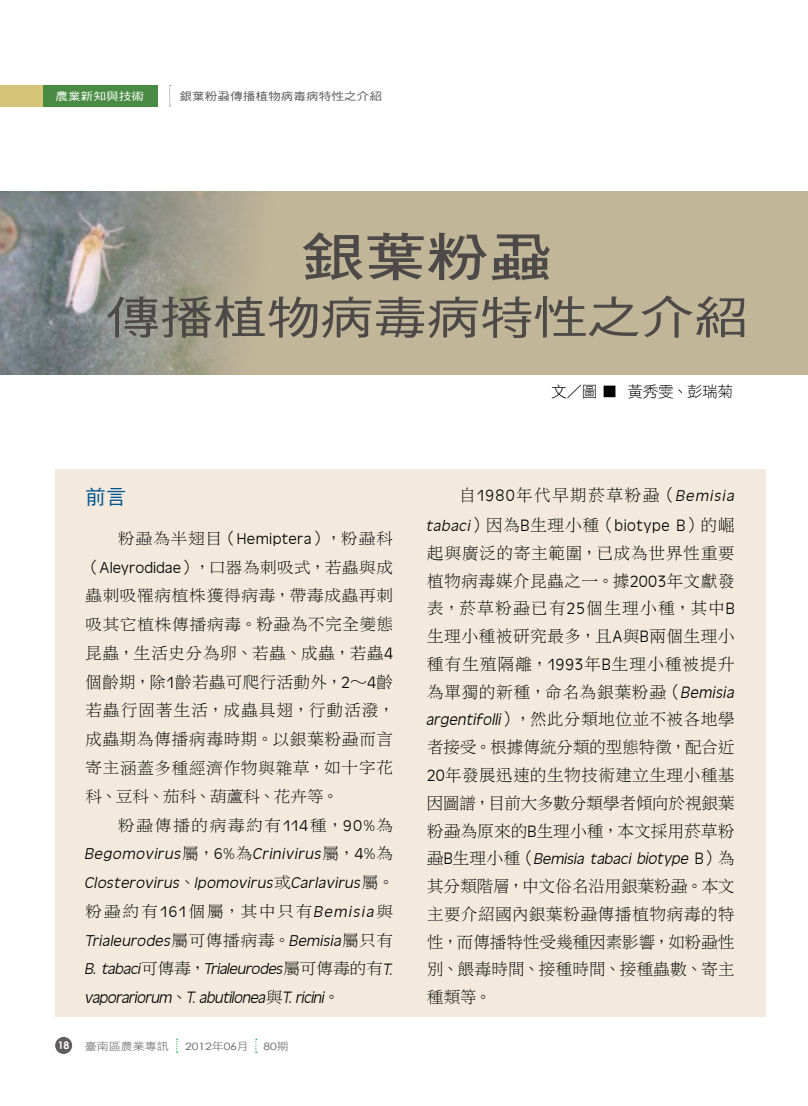
<style>
.page{position:relative;width:808px;height:1106px;background:#fff}
.page>*{position:absolute;margin:0;border:0;box-sizing:border-box;transform-origin:0 0}
.t1{font:52.5px "DF Hei Std W7";color:#4c4948;scale:1.2 1}
.t2{font:45px "DF Hei Std W5";letter-spacing:-.01em;color:#4c4948;scale:1.2 1}
.t3{font:20.25px "DF Hei Std W5";color:#005591}
.t4{font:16.95px/27.8px "DF Li Song Std W3";letter-spacing:.015em;color:#000;text-align:justify}
.t5{font:italic 16.95px "Antique Oli T Ligh";color:#000}
.t6{font:16.95px "Antique Oli T Ligh";letter-spacing:.03em;color:#000}
.t7{font:16.95px "DF Li Song Std W3";letter-spacing:.07em;color:#000}
.t8{font:italic 16.2px/28.7px "Antique Oli T Ligh";color:#000;scale:1.04 1}
.t9{font:16.2px/28.7px "DF Li Song Std W3";letter-spacing:.015em;color:#000;scale:1.06 1}
.t10{font:16.2px/28.7px "DF Li Song Std W3";letter-spacing:.06em;color:#000;scale:1.06 1}
.t11{font:16.2px "Antique Oli T Ligh";color:#000;scale:1.04 1}
.t12{font:16.2px "DF Li Song Std W3";letter-spacing:.075em;color:#000;scale:1.06 1}
.t13{font:15.45px "DF Hei Std W3";letter-spacing:-.02em;color:#000}
.t14{font:10.8px "DF Hei Std W5";letter-spacing:.005em;color:#5e5c5c;scale:1.17 1}
.t15{font:10.8px "DF Hei Std W5";letter-spacing:.005em;color:#fff;scale:1.17 1}
.t16{font:10.5px "DF Hei Std W3";color:#5e5c5c;scale:1.14 1}
.t17{font:700 10.5px "Century Gothic";color:#fff}
.t18{font:10.2px "Century Gothic";letter-spacing:-.005em;color:#5e5c5c;scale:1.19 1}
.s1{font-family:"DF Hei Std W3"}
.s2{font-family:"Antique Oli T Ligh"}
.s3{font-family:"DF Li Song Std W3"}
.s4{font-size:16.95px}
.s5{font-size:16.2px}
.s6{font-family:"DF Hei Std W3";font-size:16.2px}
.s7{font-family:"DF Li Song Std W3";font-style:normal}
.s8{font-family:"DF Hei Std W3";font-style:normal}
.s9{font-style:normal}
.s10{font-family:"Antique Oli T Ligh";font-style:italic}
.s11{font-family:"DF Hei Std W3";font-style:normal;font-size:16.2px}
.s12{font-family:"DF Hei Std W3";font-size:10.5px}
.s13{font-family:"Antique Oli T Ligh";font-style:italic;font-size:16.2px}
.s14{font-style:italic;font-size:16.2px}
.s15{font-family:"DF Li Song Std W3";font-style:normal;font-size:16.95px}
.s16{font-style:normal;font-size:16.95px}
.s17{font-family:"DF Hei Std W3";font-style:normal;font-size:16.95px}
</style>
<div class="page">
<div style="left:0;top:85px;width:157px;height:21px;background:#4a8b43"></div>
<svg style="left:169px;top:85px;width:2px;height:22px"></svg>
<div style="left:0;top:85px;width:43px;height:21px;background:#d6c576"></div>
<div style="left:55px;top:1037px;width:17px;height:17px;background:#5e5c5c;border-radius:50%"></div>
<svg style="left:255px;top:1038px;width:2px;height:14px"></svg>
<svg style="left:176px;top:1038px;width:2px;height:14px"></svg>
<div style="left:56px;top:469px;width:710px;height:548px;background:#f3eadd"></div>
<div style="left:0;top:192px;width:808px;height:183px;background:#c2b699"></div>
<img style="left:0;top:192px;width:254px;height:183px">
<p class="t15" style="left:55px;top:90px;width:77px">農業新知與技術</p>
<p class="t14" style="left:179px;top:90px;width:175px">銀葉粉蝨傳播植物病毒病特性之介紹</p>
<h1 class="t1" style="left:302px;top:228px;width:210px">銀葉粉蝨</h1>
<h2 class="t2" style="left:106px;top:293px;width:536px">傳播植物病毒病特性之介紹</h2>
<p class="t13" style="left:551px;top:383px;width:184px">文／圖 ■ 黃秀雯、彭瑞菊</p>
<p class="t3" style="left:85px;top:486px;width:43px">前言</p>
<p class="t9" style="left:118px;top:523px;width:261px">粉蝨為半翅目<span class="s1">（</span><span class="s2">Hemiptera</span><span class="s1">），</span>粉蝨科</p>
<p class="t11" style="left:83px;top:558px;width:299px"><span class="s1">（</span>Aleyrodidae<span class="s1">），</span><span class="s3">口器為刺吸式</span><span class="s1">，</span><span class="s3">若蟲與成</span></p>
<p class="t9" style="left:85px;top:581px;width:292px">蟲刺吸罹病植株獲得病毒<span class="s1">，</span>帶毒成蟲再刺吸其它植株傳播病毒<span class="s1">。</span><span class="s4">粉蝨為不完全變態</span></p>
<p class="t4" style="left:85px;top:638px;width:311px;line-height:28.7px">昆蟲<span class="s1">，</span>生活史分為卵<span class="s1">、</span>若蟲<span class="s1">、</span>成蟲<span class="s1">，</span>若蟲<span class="s2">4</span>個齡期<span class="s1">，</span>除<span class="s2">1</span>齡若蟲可爬行活動外<span class="s1">，</span><span class="s2">2</span><span class="s1">～</span><span class="s2">4</span>齡若蟲行固著生活<span class="s1">，</span>成蟲具翅<span class="s1">，</span>行動活潑<span class="s1">，</span>成蟲期為傳播病毒時期<span class="s1">。</span><span class="s5">以</span>銀葉粉蝨而言<span class="s5">寄主</span>涵蓋多種經濟作物與雜草<span class="s6">，</span><span class="s5">如十字花</span></p>
<p class="t10" style="left:118px;top:781px;width:261px;text-indent:-33px">科<span class="s1">、</span>豆科<span class="s1">、</span>茄科<span class="s1">、</span>葫蘆科<span class="s1">、</span>花卉等<span class="s1">。<br></span>粉蝨傳播的病毒約有<span class="s2">114</span>種<span class="s1">，</span><span class="s2">90%</span>為</p>
<p class="t8" style="left:84px;top:840px;width:300px">Begomovirus<span class="s7">屬</span><span class="s8">，</span><span class="s9">6 %</span> <span class="s7">為</span>Crinivirus<span class="s7">屬</span><span class="s8">，</span><span class="s9">4 %</span> <span class="s7">為<br></span>Closterovirus<span class="s8">、</span>Ipomovirus<span class="s7">或</span>Carlavirus<span class="s7">屬</span><span class="s8">。</span></p>
<p class="t12" style="left:85px;top:902px;width:292px">粉蝨約有<span class="s2">161</span>個屬<span class="s1">，</span>其中只有<span class="s10">Bemisia</span>與</p>
<p class="t8" style="left:84px;top:926px;width:301px">Trialeurodes<span class="s7">屬可傳播病毒</span><span class="s8">。</span>Bemisia<span class="s7">屬只有<br></span>B. tabaci<span class="s7">可傳毒</span><span class="s8">，</span>Trialeurodes<span class="s7">屬可傳毒的有</span><span class="s4">T.</span></p>
<p class="t5" style="left:84px;top:988px;width:257px">vaporariorum<span class="s11">、</span>T. abutilonea<span class="s7">與</span>T. ricini<span class="s8">。</span></p>
<p class="t17" style="left:58px;top:1039px;width:13px">18</p>
<p class="t16" style="left:85px;top:1040px;width:75px">臺南區農業專訊</p>
<p class="t18" style="left:185px;top:1039px;width:55px">2012<span class="s12">年</span>06<span class="s12">月</span></p>
<p class="t18" style="left:264px;top:1039px;width:23px">80<span class="s12">期</span></p>
<p class="t7" style="left:459px;top:486px;width:279px">自<span class="s2">1980</span>年代早期菸草粉蝨<span class="s1">（</span><span class="s13">Bemisia</span></p>
<p class="t6" style="left:426px;top:516px;width:310px"><span class="s14">tabaci</span><span class="s1">）</span><span class="s3">因為</span>B<span class="s3">生理小種</span><span class="s1">（</span>biotype B<span class="s1">）</span><span class="s3">的崛</span></p>
<p class="t4" style="left:427px;top:538px;width:312px;text-align:left">起與廣泛的寄主範圍<span class="s1">，</span>已成為世界性重要植物病毒媒介昆蟲之一<span class="s1">。</span>據<span class="s2">2003</span>年文獻發表<span class="s1">，</span>菸草粉蝨已有<span class="s2">25</span>個生理小種<span class="s1">，</span>其中<span class="s2">B</span>生理小種被研究最多<span class="s1">，</span>且<span class="s2">A</span>與<span class="s2">B</span>兩個生理小種有生殖隔離<span class="s1">，</span><span class="s2">1993</span>年<span class="s2">B</span>生理小種被提升為單獨的新種<span class="s1">，</span>命名為銀葉粉蝨<span class="s1">（</span><span class="s10">Bemisia</span></p>
<p class="t5" style="left:426px;top:711px;width:310px">argentifolli<span class="s8">），</span><span class="s7">然此分類地位並不被各地學</span></p>
<p class="t4" style="left:427px;top:733px;width:310px">者接受<span class="s1">。</span>根據傳統分類的型態特徵<span class="s1">，</span>配合近<span class="s2">20</span>年發展迅速的生物技術建立生理小種基因圖譜<span class="s1">，</span>目前大多數分類學者傾向於視銀葉粉蝨為原來的<span class="s2">B</span>生理小種<span class="s1">，</span>本文採用菸草粉</p>
<p class="t8" style="left:427px;top:844px;width:298px"><span class="s15">蝨</span> <span class="s16">B</span> <span class="s15">生理小種</span><span class="s17">（</span>Bemisia tabaci <span class="s4">biotype</span> <span class="s16">B</span><span class="s17">）</span><span class="s15">為</span></p>
<p class="t4" style="left:427px;top:872px;width:310px">其分類階層<span class="s1">，</span>中文俗名沿用銀葉粉蝨<span class="s1">。</span>本文主要介紹國內銀葉粉蝨傳播植物病毒的特性<span class="s1">，</span>而傳播特性受幾種因素影響<span class="s1">，</span>如粉蝨性別<span class="s1">、</span>餵毒時間<span class="s1">、</span>接種時間<span class="s1">、</span>接種蟲數<span class="s1">、</span>寄主種類等<span class="s1">。</span></p>
</div>
